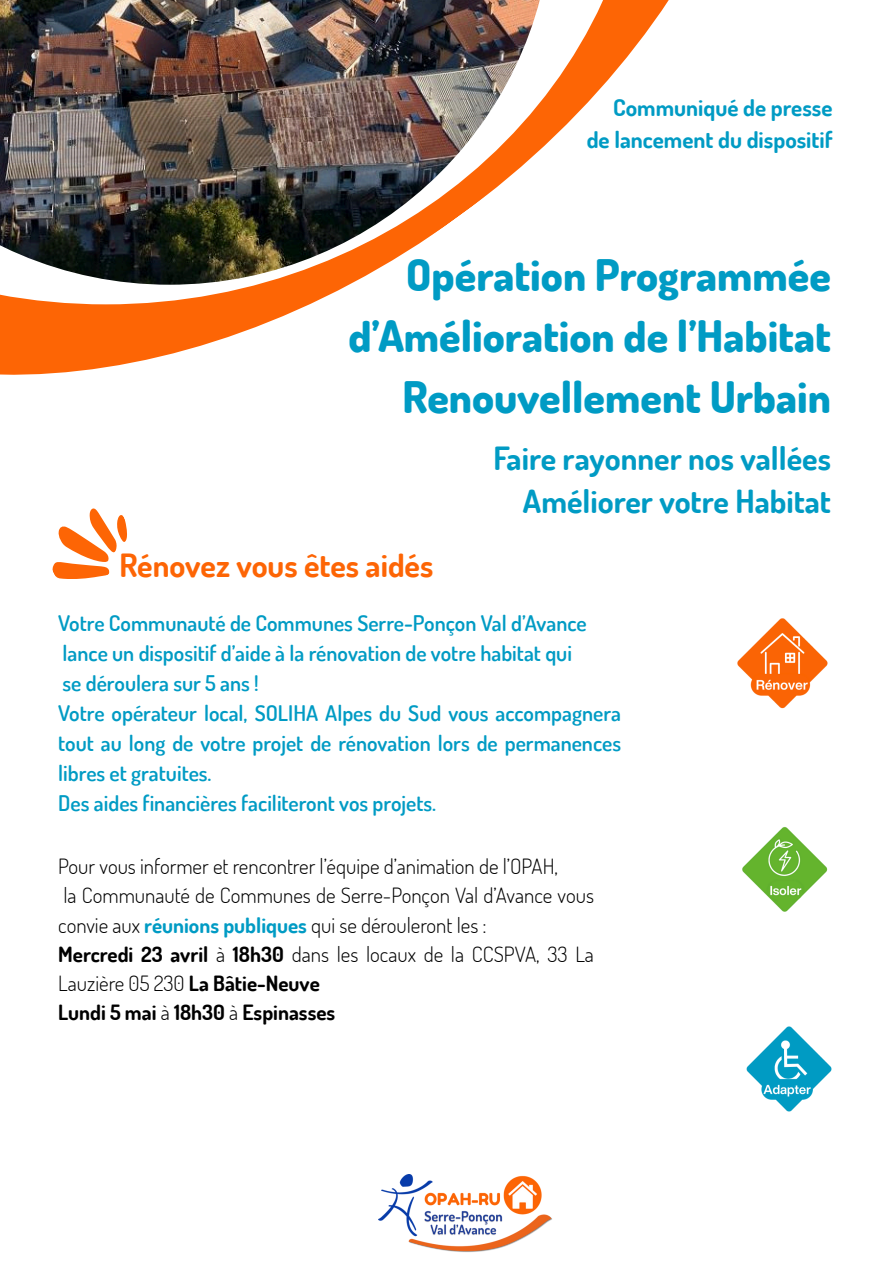
<style>
.page{position:relative;width:894px;height:1264px;background:#fff}
.page>*{position:absolute;margin:0;border:0;box-sizing:border-box;transform-origin:0 0}
.t1{font:800 43.35px/60.8px "Dosis";color:#009bc4;text-align:right}
.t2{font:700 31.95px/44px "Dosis";color:#009bc4;text-align:right}
.t3{font:700 31.95px "Dosis";color:#fd6505}
.t4{font:700 22.95px/31.5px "Dosis";color:#009bc4;text-align:right}
.t5{font:600 21.6px/30px "Dosis";color:#009bc4}
.t6{font:300 21px/29.2px "Dosis";color:#000}
.t7{font:700 21px "Dosis";color:#000}
.s1{font-weight:700;color:#009bc4}
.s2{font-weight:700}
.s3{font-weight:300}
</style>
<div class="page">
<svg style="left:0;top:0;width:669px;height:375px"></svg>
<svg style="left:0;top:0;width:644px;height:304px"></svg>
<img style="left:378px;top:1174px;width:174px;height:78px">
<img style="left:0;top:0;width:552px;height:285px">
<img style="left:737px;top:618px;width:91px;height:91px">
<img style="left:742px;top:827px;width:86px;height:85px">
<img style="left:746px;top:1026px;width:86px;height:86px">
<svg style="left:52px;top:508px;width:75px;height:71px"></svg>
<h2 class="t4" style="left:586px;top:92px;width:247px">Communiqué de presse de lancement du dispositif</h2>
<h1 class="t1" style="left:348px;top:243px;width:484px">Opération Programmée d’Amélioration de l’Habitat<br>Renouvellement Urbain</h1>
<p class="t3" style="left:119px;top:544px;width:315px">Rénovez vous êtes aidés</p>
<h2 class="t2" style="left:493px;top:435px;width:339px">Faire rayonner nos vallées<br>Améliorer votre Habitat</h2>
<h3 class="t5" style="left:58px;top:608px;width:564px">Votre Communauté de Communes Serre-Ponçon Val d’Avance lance un dispositif d’aide à la rénovation de votre habitat qui<br>se déroulera sur 5 ans !<br>Votre opérateur local, SOLIHA Alpes du Sud vous accompagnera tout au long de votre projet de rénovation lors de permanences libres et gratuites.<br>Des aides financières faciliteront vos projets.</h3>
<p class="t6" style="left:58px;top:851px;width:501px">Pour vous informer et rencontrer l’équipe d’animation de l’OPAH,</p>
<h3 class="t6" style="left:58px;top:880px;width:537px">la Communauté de Communes de Serre-Ponçon Val d’Avance vous convie aux <span class="s1">réunions publiques</span> qui se dérouleront les :</h3>
<p class="t6" style="left:58px;top:938px;width:537px"><span class="s2">Mercredi 23 avril</span> à <span class="s2">18h30</span> dans les locaux de la CCSPVA, 33 La<br>Lauzière 05 230 <span class="s2">La Bâtie-Neuve</span></p>
<p class="t7" style="left:58px;top:998px;width:278px">Lundi 5 mai <span class="s3">à</span> 18h30 <span class="s3">à</span> Espinasses</p>
</div>
